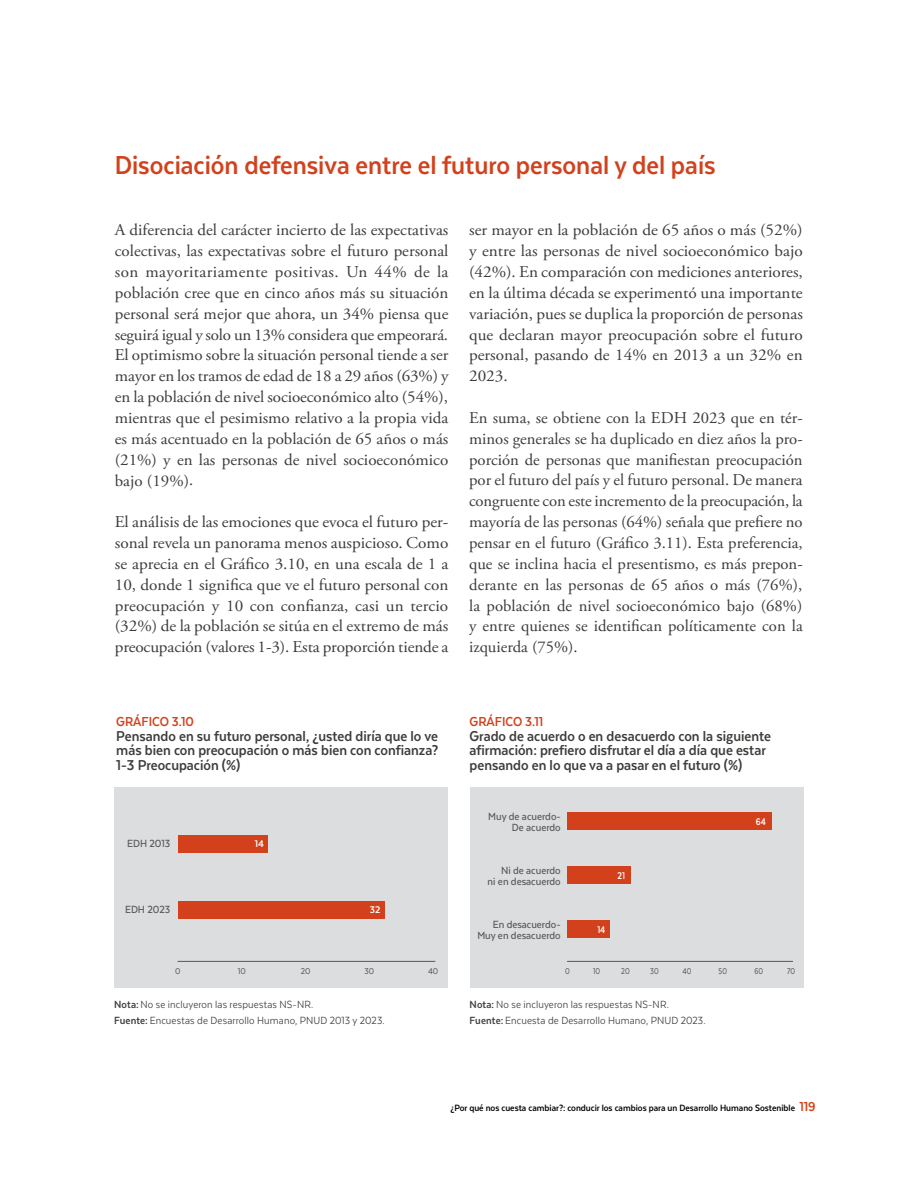
<style>
.page{position:relative;width:918px;height:1188px;background:#fff}
.page>*{position:absolute;margin:0;border:0;box-sizing:border-box;transform-origin:0 0}
.t1{font:700 30px "Texta Narrow";color:#d3411c}
.t2{font:16.5px/20.9px "Adobe Garamond Pro";color:#3c3c3b;text-align:justify}
.t3{font:16.5px/20.9px "Adobe Garamond Pro";color:#3c3c3b;text-align:justify;scale:1.04 1}
.t4{font:700 16.5px/14.7px "Texta Narrow";color:#3c3c3b;text-align:justify}
.t5{font:700 15px "Texta Narrow";color:#d3411c}
.t6{font:12px/16.5px "Texta Narrow";letter-spacing:.01em;color:#3c3c3b}
.t7{font:500 12px/10.5px "Texta Narrow";color:#575756;text-align:right}
.t8{font:700 11.25px "Texta Narrow";color:#fff;scale:.88 1}
.t9{font:700 11.25px "Texta Narrow";color:#fff}
.t10{font:700 10.5px "Texta Narrow";color:#000}
.t11{font:9.75px "Texta Narrow";color:#575756;scale:.88 1}
.t12{font:9.75px "Texta Narrow";color:#575756}
.s1{font-weight:700}
.s2{font-size:15px;color:#d3411c}
</style>
<div class="page">
<div style="left:115px;top:787px;width:333px;height:200px;background:#dcdddf"></div>
<hr style="left:178px;top:961px;width:257px;height:1px;background:#575756">
<div style="left:178px;top:901px;width:207px;height:18px;background:#d3411c"></div>
<div style="left:178px;top:835px;width:90px;height:18px;background:#d3411c"></div>
<div style="left:470px;top:787px;width:334px;height:200px;background:#dcdddf"></div>
<hr style="left:567px;top:961px;width:226px;height:1px;background:#575756">
<div style="left:567px;top:921px;width:43px;height:17px;background:#d3411c"></div>
<div style="left:567px;top:867px;width:64px;height:17px;background:#d3411c"></div>
<div style="left:567px;top:813px;width:205px;height:17px;background:#d3411c"></div>
<h1 class="t1" style="left:115px;top:150px;width:602px">Disociación defensiva entre el futuro personal y del país</h1>
<p class="t2" style="left:115px;top:220px;width:335px">A diferencia del carácter incierto de las expectativas colectivas, las expectativas sobre el futuro personal son mayoritariamente positivas. Un 44% de la población cree que en cinco años más su situación personal será mejor que ahora, un 34% piensa que seguirá igual y solo un 13% considera que empeorará.<br>El optimismo sobre la situación personal tiende a ser mayor en los tramos de edad de 18 a 29 años (63%) y en la población de nivel socioeconómico alto (54%), mientras que el pesimismo relativo a la propia vida es más acentuado en la población de 65 años o más (21%) y en las personas de nivel socioeconómico bajo (19%).</p>
<p class="t3" style="left:115px;top:512px;width:322px">El análisis de las emociones que evoca el futuro per&shy;sonal revela un panorama menos auspicioso. Como se aprecia en el Gráfico 3.10, en una escala de 1 a 10, donde 1 significa que ve el futuro personal con preocupación y 10 con confianza, casi un tercio (32%) de la población se sitúa en el extremo de más preocupación (valores 1-3). Esta proporción tiende a</p>
<p class="t3" style="left:469px;top:220px;width:322px">ser mayor en la población de 65 años o más (52%) y entre las personas de nivel socioeconómico bajo (42%). En comparación con mediciones anteriores, en la última década se experimentó una importante variación, pues se duplica la proporción de personas que declaran mayor preocupación sobre el futuro personal, pasando de 14% en 2013 a un 32% en 2023.</p>
<p class="t2" style="left:469px;top:408px;width:335px">En suma, se obtiene con la EDH 2023 que en tér&shy;minos generales se ha duplicado en diez años la pro&shy;porción de personas que manifiestan preocupación por el futuro del país y el futuro personal. De manera congruente con este incremento de la preocupación, la mayoría de las personas (64%) señala que prefiere no pensar en el futuro (Gráfico 3.11). Esta preferencia, que se inclina hacia el presentismo, es más prepon&shy;derante en las personas de 65 años o más (76%), la población de nivel socioeconómico bajo (68%) y entre quienes se identifican políticamente con la izquierda (75%).</p>
<p class="t5" style="left:116px;top:714px;width:79px">GRÁFICO 3.10</p>
<p class="t4" style="left:116px;top:728px;width:324px">Pensando en su futuro personal, ¿usted diría que lo ve más bien con preocupación o más bien con confianza?<br>1-3 Preocupación (%)</p>
<p class="t7" style="left:127px;top:839px;width:45px">EDH 2013</p>
<p class="t9" style="left:255px;top:838px;width:11px">14</p>
<p class="t7" style="left:125px;top:905px;width:47px">EDH 2023</p>
<p class="t9" style="left:370px;top:904px;width:12px">32</p>
<p class="t12" style="left:175px;top:966px;width:7px">0</p>
<p class="t12" style="left:301px;top:966px;width:11px">20</p>
<p class="t12" style="left:238px;top:966px;width:9px">10</p>
<p class="t12" style="left:365px;top:966px;width:11px">30</p>
<p class="t12" style="left:428px;top:966px;width:12px">40</p>
<p class="t6" style="left:114px;top:996px;width:272px"><span class="s1">Nota:</span> No se incluyeron las respuestas NS-NR.<br><span class="s1">Fuente:</span> Encuestas de Desarrollo Humano, PNUD 2013 y 2023.</p>
<p class="t5" style="left:470px;top:714px;width:75px">GRÁFICO 3.11</p>
<p class="t4" style="left:470px;top:728px;width:303px;text-align:left">Grado de acuerdo o en desacuerdo con la siguiente afirmación: prefiero disfrutar el día a día que estar pensando en lo que va a pasar en el futuro (%)</p>
<p class="t7" style="left:488px;top:812px;width:74px">Muy de acuerdo-<br>De acuerdo</p>
<p class="t8" style="left:756px;top:816px;width:13px">64</p>
<p class="t7" style="left:488px;top:866px;width:75px">Ni de acuerdo<br>ni en desacuerdo</p>
<p class="t8" style="left:618px;top:870px;width:10px">21</p>
<p class="t7" style="left:477px;top:920px;width:85px">En desacuerdo-<br>Muy en desacuerdo</p>
<p class="t8" style="left:597px;top:924px;width:11px">14</p>
<p class="t11" style="left:565px;top:966px;width:7px">0</p>
<p class="t11" style="left:621px;top:966px;width:11px">20</p>
<p class="t11" style="left:593px;top:966px;width:9px">10</p>
<p class="t11" style="left:650px;top:966px;width:11px">30</p>
<p class="t11" style="left:682px;top:966px;width:12px">40</p>
<p class="t11" style="left:719px;top:966px;width:11px">50</p>
<p class="t11" style="left:754px;top:966px;width:11px">60</p>
<p class="t11" style="left:787px;top:966px;width:11px">70</p>
<p class="t6" style="left:470px;top:996px;width:237px"><span class="s1">Nota:</span> No se incluyeron las respuestas NS-NR.<br><span class="s1">Fuente:</span> Encuesta de Desarrollo Humano, PNUD 2023.</p>
<p class="t10" style="left:451px;top:1103px;width:366px">¿Por qué nos cuesta cambiar?: conducir los cambios para un Desarrollo Humano Sostenible <span class="s2">119</span></p>
</div>
